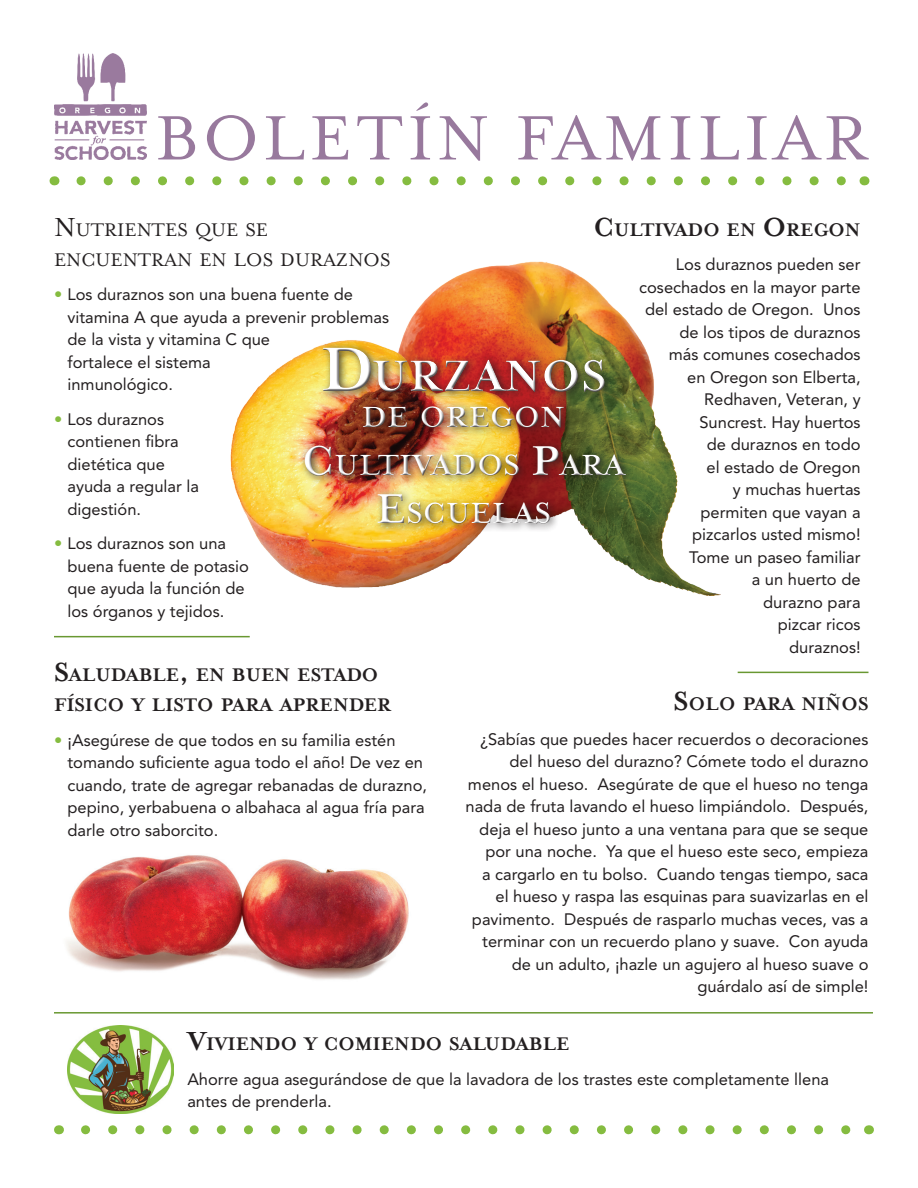
<style>
.page{position:relative;width:918px;height:1188px;background:#fff}
.page>*{position:absolute;margin:0;border:0;box-sizing:border-box;transform-origin:0 0}
.t1{font:72px "Mrs Eaves Smart Lig Roman";letter-spacing:.07em;color:#98799d}
.t2{font:700 50.4px "Mrs Eaves";color:#fff}
.t3{font:700 33.6px/48px "Mrs Eaves Smart Lig";color:#fff;text-align:center}
.t4{font:700 21px/30px "Mrs Eaves";color:#231f20}
.t5{font:700 21px "Mrs Eaves Smart Lig";color:#231f20}
.t6{font:21px/30px "Mrs Eaves Roman";color:#231f20}
.t7{font:16.5px/22.5px "Avenir";color:#231f20}
.s1{font-family:"Mrs Eaves Roman"}
.s2{font-size:30px}
.s3{color:#85bc40}
.s4{font-size:72px}
.s5{font-size:48px}
</style>
<div class="page">
<img style="left:231px;top:261px;width:490px;height:334px">
<svg style="left:81px;top:176px;width:765px;height:9px"></svg>
<img style="left:54px;top:54px;width:93px;height:106px">
<div style="left:299px;top:342px;width:336px;height:191px;background:#231f20;opacity:.8"></div>
<div style="left:303px;top:345px;width:325px;height:179px;background:#fff;opacity:.75"></div>
<div style="left:305px;top:349px;width:324px;height:177px;background:#231f20;opacity:.75"></div>
<svg style="left:86px;top:1125px;width:765px;height:9px"></svg>
<img style="left:68px;top:1025px;width:105px;height:88px">
<hr style="left:54px;top:636px;width:196px;height:1px;background:#699832">
<hr style="left:54px;top:1012px;width:819px;height:2px;background:#699832">
<hr style="left:738px;top:672px;width:130px;height:1px;background:#699832">
<img style="left:66px;top:855px;width:343px;height:125px">
<h1 class="t1" style="left:156px;top:101px;width:714px">BOLET<span class="s1">í</span>N FAMILIAR</h1>
<p class="t5" style="left:594px;top:218px;width:268px"><span class="s2">C</span> ULTIVADO EN <span class="s2">O</span>REGON</p>
<p class="t7" style="left:639px;top:253px;width:223px;text-align:right">Los duraznos pueden ser cosechados en la mayor parte del estado de Oregon. Unos de los tipos de duraznos<br>más comunes cosechados<br>en Oregon son Elberta,<br>Redhaven, Veteran, y<br>Suncrest. Hay huertos<br>de duraznos en todo<br>el estado de Oregon<br>y muchas huertas<br>permiten que vayan a pizcarlos usted mismo!<br>Tome un paseo familiar<br>a un huerto de<br>durazno para<br>pizcar ricos<br>duraznos!</p>
<p class="t6" style="left:54px;top:215px;width:338px"><span class="s2">N</span>UTRIENTES QUE SE<br>ENCUENTRAN EN LOS DURAZNOS</p>
<p class="t7" style="left:67px;top:283px;width:323px;text-indent:-13px"><span class="s3">•</span> Los duraznos son una buena fuente de vitamina A que ayuda a prevenir problemas de la vista y vitamina C que<br>fortalece el sistema<br>inmunológico.</p>
<p class="t7" style="left:67px;top:408px;width:133px;text-indent:-13px"><span class="s3">•</span> Los duraznos contienen fibra dietética que ayuda a regular la digestión.</p>
<p class="t7" style="left:67px;top:532px;width:183px;text-indent:-13px"><span class="s3">•</span> Los duraznos son una buena fuente de potasio que ayuda la función de los órganos y tejidos.</p>
<h2 class="t2" style="left:320px;top:347px;width:288px"><span class="s4">D</span>URZANOS</h2>
<h3 class="t3" style="left:302px;top:393px;width:324px">DE OREGON<br><span class="s5">C</span>ULTIVADOS <span class="s5">P</span>ARA<br><span class="s5">E</span>SCUELAS</h3>
<p class="t4" style="left:54px;top:660px;width:339px"><span class="s2">S</span>ALUDABLE<span class="s2">,</span> EN BUEN ESTADO<br>FÍSICO Y LISTO PARA APRENDER</p>
<p class="t7" style="left:67px;top:729px;width:361px;text-indent:-13px"><span class="s3">•</span> ¡Asegúrese de que todos en su familia estén tomando suficiente agua todo el año! De vez en cuando, trate de agregar rebanadas de durazno, pepino, yerbabuena o albahaca al agua fría para darle otro saborcito.</p>
<p class="t4" style="left:674px;top:689px;width:195px"><span class="s2">S</span>OLO PARA NIÑOS</p>
<p class="t7" style="left:466px;top:728px;width:404px;text-align:right">¿Sabías que puedes hacer recuerdos o decoraciones del hueso del durazno? Cómete todo el durazno menos el hueso. Asegúrate de que el hueso no tenga nada de fruta lavando el hueso limpiándolo. Después, deja el hueso junto a una ventana para que se seque por una noche. Ya que el hueso este seco, empieza<br>a cargarlo en tu bolso. Cuando tengas tiempo, saca el hueso y raspa las esquinas para suavizarlas en el pavimento. Después de rasparlo muchas veces, vas a terminar con un recuerdo plano y suave. Con ayuda de un adulto, ¡hazle un agujero al hueso suave o guárdalo así de simple!</p>
<p class="t5" style="left:187px;top:1033px;width:384px"><span class="s2">V</span>IVIENDO Y COMIENDO SALUDABLE</p>
<p class="t7" style="left:187px;top:1068px;width:643px">Ahorre agua asegurándose de que la lavadora de los trastes este completamente llena antes de prenderla.</p>
</div>
